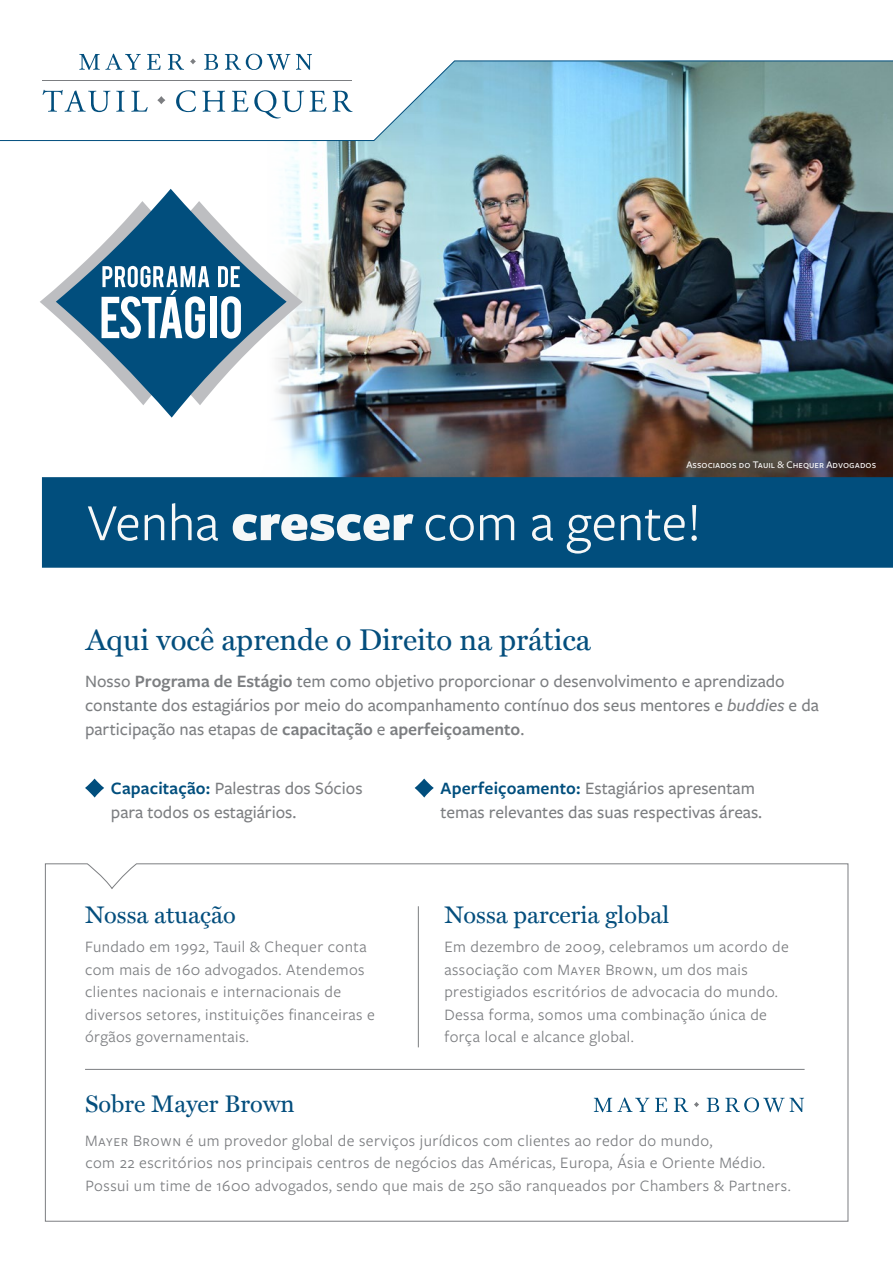
<style>
.page{position:relative;width:893px;height:1263px;background:#fff}
.page>*{position:absolute;margin:0;border:0;box-sizing:border-box;transform-origin:0 0}
.t1{font:54px "Freight Sans Pro";letter-spacing:-.005em;color:#f6f8f8}
.t2{font:30px "Miller Text";color:#044e7d}
.t3{font:24px "Miller Text";color:#044e7d}
.t4{font:500 18px/24px "Freight Sans Pro";color:#7c7e81}
.t5{font:16.5px/22.5px "Freight Sans Pro";letter-spacing:.025em;color:#7c7e81}
.t6{font:500 10.5px "Freight Sans Pro";color:#fff}
.s1{font-family:"Freight Sans";font-weight:900}
.s2{font-weight:600}
.s3{font-style:italic}
.s4{font-weight:600;color:#014e7d}
</style>
<div class="page">
<img style="left:317px;top:141px;width:576px;height:336px">
<svg style="left:86px;top:141px;width:231px;height:336px"></svg>
<div style="left:42px;top:477px;width:851px;height:91px;background:#014e7d"></div>
<svg style="left:45px;top:863px;width:804px;height:359px"></svg>
<hr style="left:418px;top:906px;width:1px;height:141px;background:#7c7e81">
<hr style="left:85px;top:1069px;width:720px;height:1px;background:#7c7e81">
<svg style="left:594px;top:1097px;width:210px;height:15px"></svg>
<svg style="left:85px;top:778px;width:19px;height:19px"></svg>
<svg style="left:415px;top:778px;width:19px;height:19px"></svg>
<svg style="left:40px;top:201px;width:206px;height:204px"></svg>
<svg style="left:96px;top:201px;width:207px;height:204px;fill:#f6f8f7"></svg>
<svg style="left:56px;top:189px;width:231px;height:229px"></svg>
<svg style="left:218px;top:266px;width:22px;height:21px"></svg>
<div style="left:210px;top:297px;width:6px;height:41px;background:#fff"></div>
<svg style="left:221px;top:296px;width:20px;height:43px"></svg>
<svg style="left:102px;top:266px;width:107px;height:73px"></svg>
<svg style="left:0;top:53px;width:893px;height:88px"></svg>
<svg style="left:79px;top:54px;width:233px;height:16px"></svg>
<hr style="left:43px;top:80px;width:309px;height:1px;background:#7c7e81">
<svg style="left:43px;top:90px;width:67px;height:22px"></svg>
<svg style="left:116px;top:91px;width:9px;height:21px"></svg>
<svg style="left:131px;top:91px;width:17px;height:21px"></svg>
<svg style="left:176px;top:90px;width:20px;height:22px"></svg>
<svg style="left:202px;top:91px;width:23px;height:21px"></svg>
<svg style="left:231px;top:91px;width:17px;height:21px"></svg>
<svg style="left:254px;top:90px;width:72px;height:28px"></svg>
<svg style="left:332px;top:91px;width:21px;height:21px"></svg>
<svg style="left:157px;top:96px;width:8px;height:8px"></svg>
<p class="t6" style="left:686px;top:458px;width:191px">Associados do Tauil &amp; Chequer Advogados</p>
<h1 class="t1" style="left:87px;top:486px;width:615px">Venha <span class="s1">crescer</span> com a gente!</h1>
<h2 class="t2" style="left:86px;top:622px;width:507px">Aqui você aprende o Direito na prática</h2>
<p class="t4" style="left:85px;top:669px;width:735px">Nosso <span class="s2">Programa de Estágio</span> tem como objetivo proporcionar o desenvolvimento e aprendizado constante dos estagiários por meio do acompanhamento contínuo dos seus mentores e <span class="s3">buddies</span> e da participação nas etapas de <span class="s2">capacitação</span> e <span class="s2">aperfeiçoamento</span>.</p>
<p class="t4" style="left:111px;top:775px;width:253px"><span class="s4">Capacitação:</span> Palestras dos Sócios para todos os estagiários.</p>
<p class="t4" style="left:440px;top:775px;width:323px"><span class="s4">Aperfeiçoamento:</span> Estagiários apresentam temas relevantes das suas respectivas áreas.</p>
<h3 class="t3" style="left:85px;top:900px;width:152px">Nossa atuação</h3>
<h3 class="t3" style="left:444px;top:900px;width:226px">Nossa parceria global</h3>
<p class="t5" style="left:85px;top:935px;width:291px">Fundado em 1992, Tauil &amp; Chequer conta com mais de 160 advogados. Atendemos clientes nacionais e internacionais de diversos setores, instituições financeiras e órgãos governamentais.</p>
<p class="t5" style="left:444px;top:935px;width:346px">Em dezembro de 2009, celebramos um acordo de associação com Mayer Brown, um dos mais prestigiados escritórios de advocacia do mundo.<br>Dessa forma, somos uma combinação única de força local e alcance global.</p>
<h3 class="t3" style="left:85px;top:1089px;width:211px">Sobre Mayer Brown</h3>
<p class="t5" style="left:85px;top:1128px;width:707px">Mayer Brown é um provedor global de serviços jurídicos com clientes ao redor do mundo,<br>com 22 escritórios nos principais centros de negócios das Américas, Europa, Ásia e Oriente Médio.<br>Possui um time de 1600 advogados, sendo que mais de 250 são ranqueados por Chambers &amp; Partners.</p>
</div>
